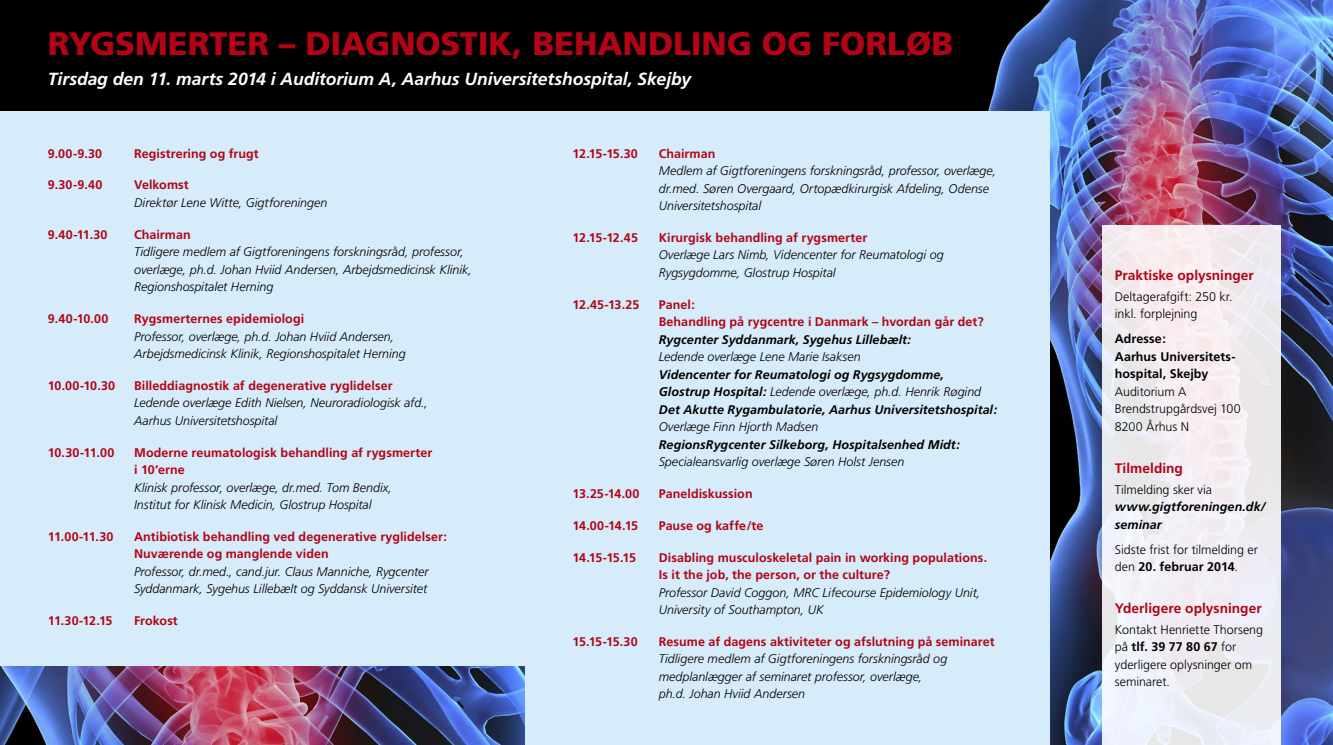
<style>
.page{position:relative;width:1333px;height:745px;background:#fff}
.page>*{position:absolute;margin:0;border:0;box-sizing:border-box;transform-origin:0 0}
.t1{font:900 32.5px "Frutiger";letter-spacing:-.005em;color:#b10417}
.t2{font:italic 700 17.5px "Frutiger";letter-spacing:-.005em;color:#fff}
.t3{font:700 13.75px "Frutiger";color:#b10417}
.t4{font:italic 300 12.5px/17.5px "Frutiger";color:#000}
.t5{font:700 12.5px/17.5px "Frutiger";letter-spacing:.005em;color:#b10417}
.t6{font:italic 700 12.5px/17.5px "Frutiger";letter-spacing:.005em;color:#000}
.t7{font:300 12.5px/17.5px "Frutiger";color:#000}
.t8{font:700 12.5px/17.5px "Frutiger";letter-spacing:.005em;color:#000}
.s1{font-weight:300}
.s2{font-weight:700}
</style>
<div class="page">
<img style="left:0;top:0;width:1332px;height:744px">
<div style="left:0;top:112px;width:1049px;height:632px;background:#d7ecfa"></div>
<div style="left:1101px;top:225px;width:179px;height:519px;background:#f0ecf1"></div>
<img style="left:0;top:666px;width:525px;height:78px">
<h1 class="t1" style="left:48px;top:24px;width:906px">RYGSMERTER – DIAGNOSTIK, BEHANDLING OG FORLØB</h1>
<h2 class="t2" style="left:48px;top:68px;width:645px">Tirsdag den 11. marts 2014 i Auditorium A, Aarhus Universitetshospital, Skejby</h2>
<p class="t5" style="left:48px;top:144px;width:56px">9.00-9.30</p>
<p class="t5" style="left:134px;top:144px;width:126px">Registrering og frugt</p>
<p class="t5" style="left:48px;top:176px;width:56px">9.30-9.40</p>
<p class="t5" style="left:134px;top:176px;width:56px">Velkomst</p>
<p class="t4" style="left:134px;top:194px;width:195px">Direktør Lene Witte, Gigtforeningen</p>
<p class="t5" style="left:48px;top:225px;width:61px">9.40-11.30</p>
<p class="t5" style="left:134px;top:225px;width:58px">Chairman</p>
<p class="t4" style="left:134px;top:243px;width:339px">Tidligere medlem af Gigtforeningens forskningsråd, professor, overlæge, ph.d. Johan Hviid Andersen, Arbejdsmedicinsk Klinik,<br>Regionshospitalet Herning</p>
<p class="t5" style="left:48px;top:309px;width:62px">9.40-10.00</p>
<p class="t5" style="left:134px;top:309px;width:171px">Rygsmerternes epidemiologi</p>
<p class="t4" style="left:134px;top:327px;width:273px">Professor, overlæge, ph.d. Johan Hviid Andersen,<br>Arbejdsmedicinsk Klinik, Regionshospitalet Herning</p>
<p class="t5" style="left:48px;top:376px;width:346px">10.00-10.30 Billeddiagnostik af degenerative ryglidelser</p>
<p class="t4" style="left:134px;top:394px;width:295px">Ledende overlæge Edith Nielsen, Neuroradiologisk afd.,<br>Aarhus Universitetshospital</p>
<p class="t5" style="left:134px;top:443px;width:300px;text-indent:-86px">10.30-11.00 Moderne reumatologisk behandling af rygsmerter i 10’erne</p>
<p class="t4" style="left:134px;top:478px;width:259px">Klinisk professor, overlæge, dr.med. Tom Bendix,<br>Institut for Klinisk Medicin, Glostrup Hospital</p>
<p class="t5" style="left:134px;top:527px;width:314px;text-indent:-86px">11.00-11.30 Antibiotisk behandling ved degenerative ryglidelser:<br>Nuværende og manglende viden</p>
<p class="t4" style="left:134px;top:562px;width:296px">Professor, dr.med., cand.jur. Claus Manniche, Rygcenter<br>Syddanmark, Sygehus Lillebælt og Syddansk Universitet</p>
<p class="t5" style="left:48px;top:611px;width:66px">11.30-12.15</p>
<p class="t5" style="left:134px;top:611px;width:45px">Frokost</p>
<p class="t5" style="left:572px;top:144px;width:67px">12.15-15.30</p>
<p class="t5" style="left:658px;top:144px;width:58px">Chairman</p>
<p class="t4" style="left:658px;top:162px;width:339px">Medlem af Gigtforeningens forskningsråd, professor, overlæge, dr.med. Søren Overgaard, Ortopædkirurgisk Afdeling, Odense<br>Universitetshospital</p>
<p class="t5" style="left:572px;top:228px;width:296px">12.15-12.45 Kirurgisk behandling af rygsmerter</p>
<p class="t4" style="left:658px;top:246px;width:286px">Overlæge Lars Nimb, Videncenter for Reumatologi og<br>Rygsygdomme, Glostrup Hospital</p>
<p class="t5" style="left:572px;top:295px;width:68px">12.45-13.25</p>
<p class="t5" style="left:658px;top:295px;width:326px">Panel:<br>Behandling på rygcentre i Danmark – hvordan går det?</p>
<p class="t6" style="left:658px;top:330px;width:254px">Rygcenter Syddanmark, Sygehus Lillebælt:</p>
<p class="t4" style="left:658px;top:348px;width:203px">Ledende overlæge Lene Marie Isaksen</p>
<p class="t6" style="left:658px;top:365px;width:340px">Videncenter for Reumatologi og Rygsygdomme,<br>Glostrup Hospital: <span class="s1">Ledende overlæge, ph.d. Henrik Røgind<br></span>Det Akutte Rygambulatorie, Aarhus Universitetshospital:</p>
<p class="t4" style="left:658px;top:418px;width:161px">Overlæge Finn Hjorth Madsen</p>
<p class="t6" style="left:658px;top:435px;width:302px">RegionsRygcenter Silkeborg, Hospitalsenhed Midt:</p>
<p class="t4" style="left:658px;top:453px;width:247px">Specialeansvarlig overlæge Søren Holst Jensen</p>
<p class="t5" style="left:572px;top:484px;width:69px">13.25-14.00</p>
<p class="t5" style="left:658px;top:484px;width:95px">Paneldiskussion</p>
<p class="t5" style="left:572px;top:516px;width:67px">14.00-14.15</p>
<p class="t5" style="left:658px;top:516px;width:106px">Pause og kaffe/te</p>
<p class="t5" style="left:572px;top:548px;width:65px">14.15-15.15</p>
<p class="t5" style="left:658px;top:548px;width:330px">Disabling musculoskeletal pain in working populations.<br>Is it the job, the person, or the culture?</p>
<p class="t4" style="left:658px;top:583px;width:323px">Professor David Coggon, MRC Lifecourse Epidemiology Unit,<br>University of Southampton, UK</p>
<p class="t5" style="left:572px;top:632px;width:67px">15.15-15.30</p>
<p class="t5" style="left:658px;top:632px;width:337px">Resume af dagens aktiviteter og afslutning på seminaret</p>
<p class="t4" style="left:658px;top:649px;width:290px">Tidligere medlem af Gigtforeningens forskningsråd og medplanlægger af seminaret professor, overlæge, ph.d. Johan Hviid Andersen</p>
<p class="t3" style="left:1114px;top:267px;width:140px">Praktiske oplysninger</p>
<p class="t7" style="left:1114px;top:287px;width:119px">Deltagerafgift: 250 kr. inkl. forplejning</p>
<p class="t8" style="left:1114px;top:329px;width:122px">Adresse:<br>Aarhus Universitets&shy;hospital, Skejby</p>
<p class="t7" style="left:1114px;top:382px;width:127px">Auditorium A<br>Brendstrupgårdsvej 100<br>8200 Århus N</p>
<p class="t3" style="left:1114px;top:459px;width:70px">Tilmelding</p>
<p class="t7" style="left:1114px;top:480px;width:99px">Tilmelding sker via</p>
<p class="t6" style="left:1114px;top:498px;width:151px">www.gigtforeningen.dk/ seminar</p>
<p class="t7" style="left:1114px;top:540px;width:145px">Sidste frist for tilmelding er den <span class="s2">20. februar 2014</span>.</p>
<p class="t3" style="left:1114px;top:599px;width:148px">Yderligere oplysninger</p>
<p class="t7" style="left:1114px;top:620px;width:150px">Kontakt Henriette Thorseng på <span class="s2">tlf. 39 77 80 67</span> for yderligere oplysninger om seminaret.</p>
</div>
